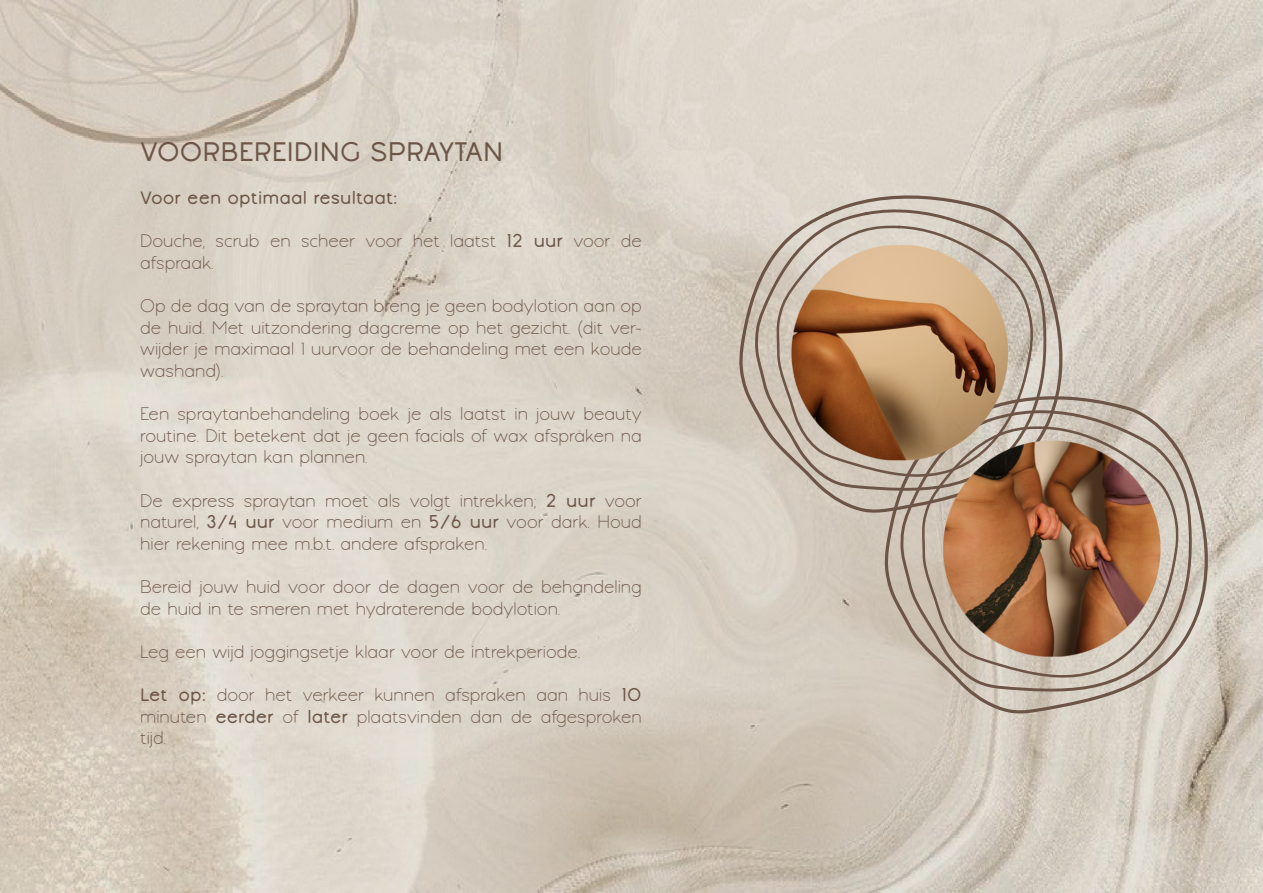
<style>
.page{position:relative;width:1263px;height:893px;background:#fff}
.page>*{position:absolute;margin:0;border:0;box-sizing:border-box;transform-origin:0 0}
.t1{font:700 27px "Japandi";color:#6c5547}
.t2{font:18px/21.6px "Japandi";color:#6c5547;text-align:justify}
.t3{font:700 18px "Japandi";color:#6c5547}
.s1{font-weight:700}
</style>
<div class="page">
<img style="left:0;top:0;width:1263px;height:893px">
<svg style="left:738px;top:193px;width:326px;height:320px"></svg>
<svg style="left:776px;top:225px;width:258px;height:253px"></svg>
<svg style="left:884px;top:394px;width:325px;height:320px;fill:#d2c9bc"></svg>
<svg style="left:922px;top:426px;width:257px;height:252px"></svg>
<img style="left:768px;top:221px;width:255px;height:255px">
<h1 class="t1" style="left:140px;top:135px;width:365px">VOORBEREIDING SPRAYTAN</h1>
<p class="t3" style="left:140px;top:187px;width:259px">Voor een optimaal resultaat:</p>
<p class="t2" style="left:140px;top:230px;width:503px">Douche, scrub en scheer voor het laatst <span class="s1">12 uur</span> voor de afspraak.</p>
<p class="t2" style="left:140px;top:295px;width:503px">Op de dag van de spraytan breng je geen bodylotion aan op de huid. Met uitzondering dagcreme op het gezicht. (dit ver&shy;wijder je maximaal 1 uurvoor de behandeling met een koude washand).</p>
<p class="t2" style="left:140px;top:403px;width:503px">Een spraytanbehandeling boek je als laatst in jouw beauty routine. Dit betekent dat je geen facials of wax afspraken na jouw spraytan kan plannen.</p>
<p class="t2" style="left:140px;top:490px;width:503px">De express spraytan moet als volgt intrekken; <span class="s1">2 uur</span> voor naturel, <span class="s1">3/4 uur</span> voor medium en <span class="s1">5/6 uur</span> voor dark. Houd hier rekening mee m.b.t. andere afspraken.</p>
<p class="t2" style="left:140px;top:576px;width:503px">Bereid jouw huid voor door de dagen voor de behandeling de huid in te smeren met hydraterende bodylotion.</p>
<p class="t2" style="left:140px;top:641px;width:441px">Leg een wijd joggingsetje klaar voor de intrekperiode.</p>
<p class="t2" style="left:140px;top:684px;width:503px"><span class="s1">Let op:</span> door het verkeer kunnen afspraken aan huis <span class="s1">10 </span>minuten <span class="s1">eerder</span> of <span class="s1">later</span> plaatsvinden dan de afgesproken tijd.</p>
</div>
